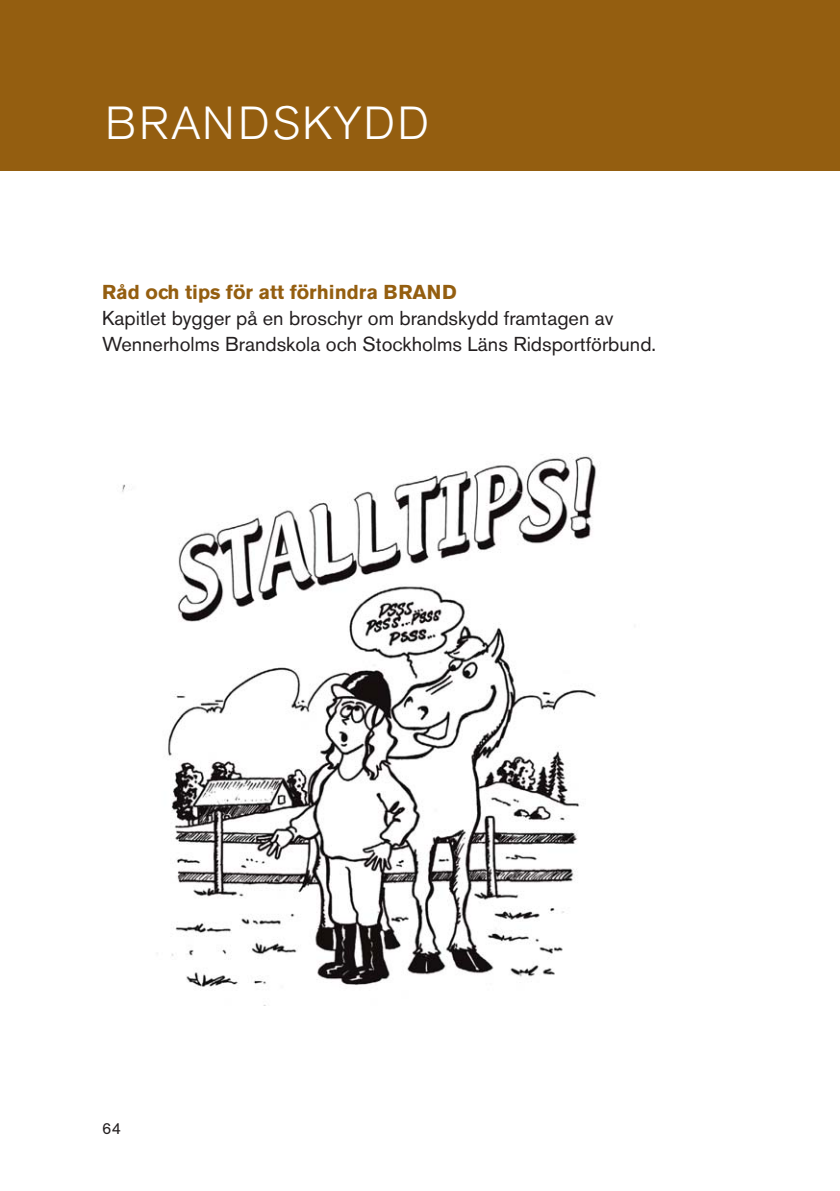
<style>
.page{position:relative;width:840px;height:1191px;background:#fff}
.page>*{position:absolute;margin:0;border:0;box-sizing:border-box;transform-origin:0 0}
.t1{font:300 46px "Akzidenz Grotesk BE";letter-spacing:.05em;color:#fff}
.t2{font:20px/26px "Akzidenz Grotesk BE";color:#231f20}
.t3{font:700 20px "Akzidenz Grotesk BE";color:#945e10}
.t4{font:16px "Akzidenz Grotesk BE";color:#231f20}
</style>
<div class="page">
<div style="left:0;top:0;width:839px;height:170px;background:#945e10"></div>
<img style="left:122px;top:454px;width:478px;height:551px">
<h1 class="t1" style="left:105px;top:106px;width:325px">BRANDSKYDD</h1>
<p class="t3" style="left:102px;top:285px;width:356px">Råd och tips för att förhindra BRAND</p>
<p class="t2" style="left:102px;top:307px;width:555px">Kapitlet bygger på en broschyr om brandskydd framtagen av<br>Wennerholms Brandskola och Stockholms Läns Ridsportförbund.</p>
<p class="t4" style="left:102px;top:1123px;width:20px">64</p>
</div>
